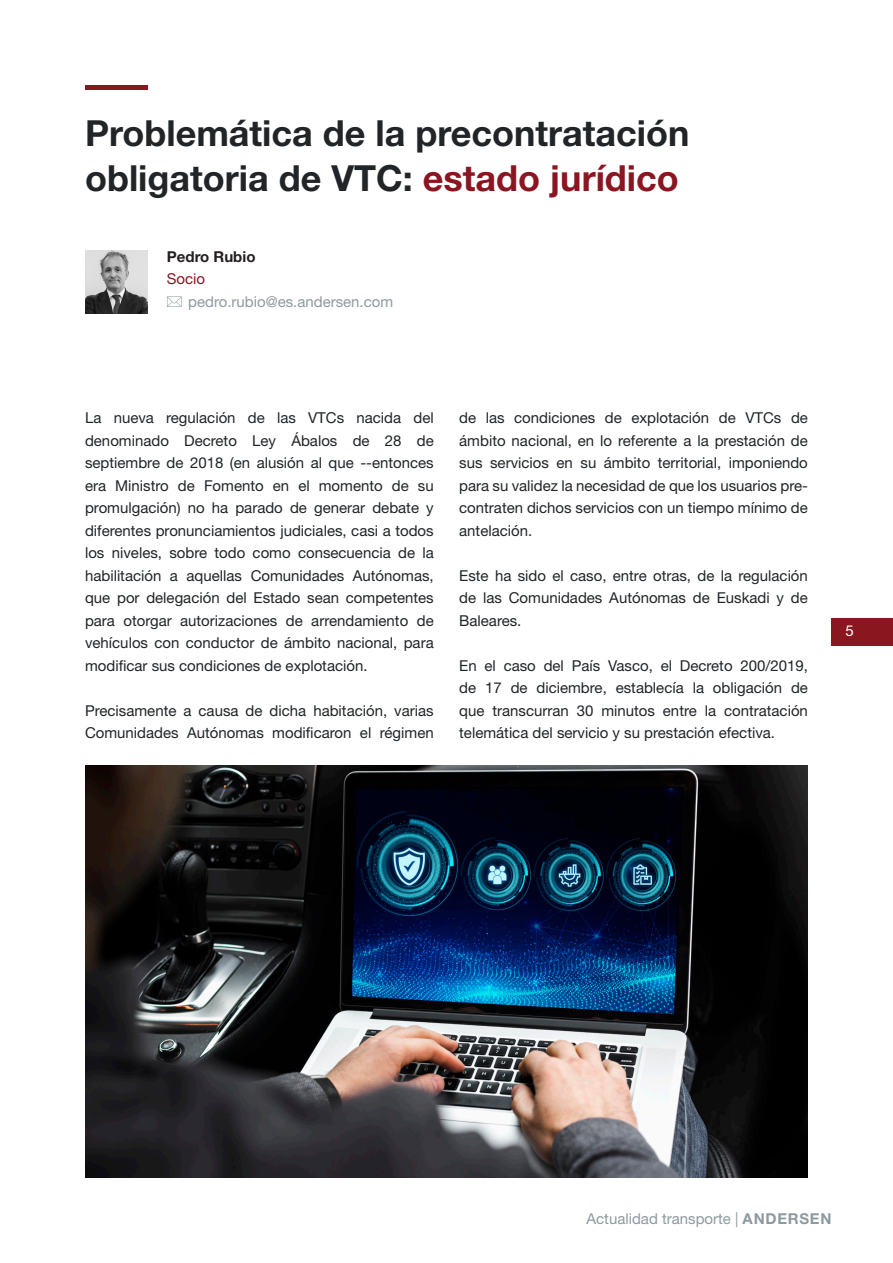
<style>
.page{position:relative;width:893px;height:1263px;background:#fff}
.page>*{position:absolute;margin:0;border:0;box-sizing:border-box;transform-origin:0 0}
.body_text{font:700 36px/45px "Helvetica Neue LT Pro";color:#212528}
.body_text-2{font:15px/22.5px "Helvetica Neue LT Pro";color:#212528;text-align:justify}
.t1{font:15px "Helvetica Neue LT Pro";color:#8d9aa1}
.t2{font:15px "Helvetica Neue LT Pro";color:#8f9b9e}
.t3{font:700 15px "Helvetica Neue LT Pro";color:#231f20}
.t4{font:15px "Helvetica Neue LT Pro";color:#8a1621}
.t5{font:15px "Helvetica Neue LT Pro";color:#fff}
.s1{color:#8a1621}
.s2{font-weight:700}
</style>
<div class="page">
<div style="left:831px;top:618px;width:62px;height:27px;background:#8a1620"></div>
<img style="left:85px;top:251px;width:62px;height:62px">
<svg style="left:167px;top:296px;width:15px;height:11px"></svg>
<hr style="left:85px;top:85px;width:62px;height:4px;background:#8a1620">
<img style="left:85px;top:765px;width:723px;height:413px">
<p class="body_text" style="left:85px;top:110px;width:606px">Problemática de la precontratación obligatoria de VTC: <span class="s1">estado jurídico</span></p>
<p class="t3" style="left:167px;top:247px;width:90px">Pedro Rubio</p>
<p class="t4" style="left:167px;top:269px;width:40px">Socio</p>
<p class="t2" style="left:188px;top:292px;width:207px">pedro.rubio@es.andersen.com</p>
<p class="body_text-2" style="left:85px;top:406px;width:350px">La nueva regulación de las VTCs nacida del denominado Decreto Ley Ábalos de 28 de septiembre de 2018 (en alusión al que --entonces era Ministro de Fomento en el momento de su promulgación) no ha parado de generar debate y diferentes pronunciamientos judiciales, casi a todos los niveles, sobre todo como consecuencia de la habilitación a aquellas Comunidades Autónomas, que por delegación del Estado sean competentes para otorgar autorizaciones de arrendamiento de vehículos con conductor de ámbito nacional, para modificar sus condiciones de explotación.</p>
<p class="body_text-2" style="left:85px;top:699px;width:350px">Precisamente a causa de dicha habitación, varias<br>Comunidades Autónomas modificaron el régimen</p>
<p class="body_text-2" style="left:459px;top:406px;width:350px">de las condiciones de explotación de VTCs de ámbito nacional, en lo referente a la prestación de sus servicios en su ámbito territorial, imponiendo para su validez la necesidad de que los usuarios pre&shy;contraten dichos servicios con un tiempo mínimo de antelación.</p>
<p class="body_text-2" style="left:459px;top:564px;width:350px">Este ha sido el caso, entre otras, de la regulación de las Comunidades Autónomas de Euskadi y de Baleares.</p>
<p class="body_text-2" style="left:459px;top:654px;width:350px">En el caso del País Vasco, el Decreto 200/2019, de 17 de diciembre, establecía la obligación de que transcurran 30 minutos entre la contratación telemática del servicio y su prestación efectiva.</p>
<p class="t5" style="left:845px;top:622px;width:10px">5</p>
<p class="t1" style="left:586px;top:1209px;width:247px">Actualidad transporte | <span class="s2">ANDERSEN</span></p>
</div>
